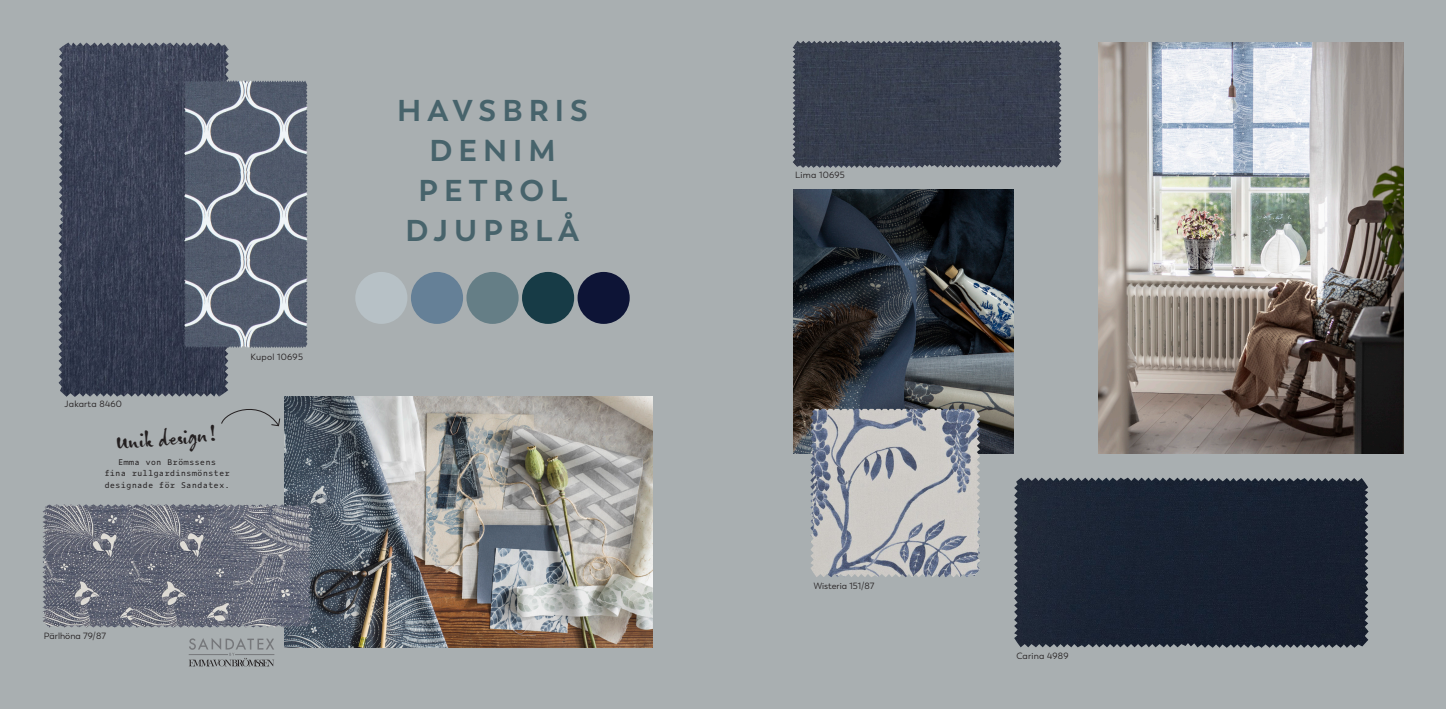
<style>
.page{position:relative;width:1446px;height:709px;background:#a9afb1}
.page>*{position:absolute;margin:0;border:0;box-sizing:border-box;transform-origin:0 0}
.t1{font:700 30px "Trenda";letter-spacing:.2em;color:#47636b}
.t2{font:24.7px "Gizmo";color:#231f20}
.t3{font:9px "Trenda";letter-spacing:.02em;color:#231f20}
.t4{font:9px "Trenda";color:#231f20}
.t5{font:7.8px "Zeitung Mono Pro";color:#231f20}
</style>
<div class="page">
<img style="left:285px;top:396px;width:367px;height:251px">
<div style="left:354px;top:270px;width:55px;height:55px;background:#b7c1c6;border-radius:50%"></div>
<div style="left:352px;top:269px;width:58px;height:58px;border:3px solid #a9afb1;border-radius:50%"></div>
<div style="left:411px;top:272px;width:52px;height:52px;background:#658097;border-radius:50%"></div>
<div style="left:466px;top:272px;width:53px;height:52px;background:#657e86;border-radius:50%"></div>
<div style="left:522px;top:272px;width:52px;height:52px;background:#173b46;border-radius:50%"></div>
<div style="left:577px;top:272px;width:53px;height:52px;background:#0d1436;border-radius:50%"></div>
<img style="left:1098px;top:43px;width:305px;height:411px">
<img style="left:794px;top:189px;width:220px;height:264px">
<svg style="left:221px;top:409px;width:59px;height:17px"></svg>
<svg style="left:189px;top:638px;width:85px;height:28px"></svg>
<hr style="left:235px;top:654px;width:39px;height:1px;background:#76787b">
<img style="left:43px;top:504px;width:87px;height:123px">
<img style="left:130px;top:504px;width:182px;height:123px">
<img style="left:59px;top:43px;width:170px;height:354px">
<img style="left:810px;top:409px;width:170px;height:168px">
<img style="left:184px;top:260px;width:123px;height:88px">
<img style="left:184px;top:173px;width:123px;height:87px">
<img style="left:184px;top:80px;width:123px;height:93px">
<img style="left:1014px;top:477px;width:354px;height:170px">
<img style="left:792px;top:40px;width:269px;height:128px">
<p class="t3" style="left:64px;top:399px;width:59px">Jakarta 8460</p>
<p class="t2" style="left:114px;top:424px;width:103px;rotate:-5deg">Unik design!</p>
<p class="t5" style="left:118px;top:455px;width:100px">Emma von Brömssens</p>
<p class="t5" style="left:104px;top:467px;width:127px">fina rullgardinsmönster</p>
<p class="t5" style="left:104px;top:478px;width:127px">designade för Sandatex.</p>
<p class="t3" style="left:251px;top:352px;width:54px">Kupol 10695</p>
<p class="t4" style="left:44px;top:630px;width:63px">Pärlhöna 79/87</p>
<p class="t1" style="left:397px;top:91px;width:192px">HAVSBRIS</p>
<p class="t1" style="left:429px;top:131px;width:128px">DENIM</p>
<p class="t1" style="left:419px;top:171px;width:150px">PETROL</p>
<p class="t1" style="left:406px;top:211px;width:175px">DJUPBLÅ</p>
<p class="t3" style="left:795px;top:169px;width:51px">Lima 10695</p>
<p class="t4" style="left:814px;top:580px;width:62px">Wisteria 151/87</p>
<p class="t3" style="left:1016px;top:650px;width:54px">Carina 4989</p>
</div>
